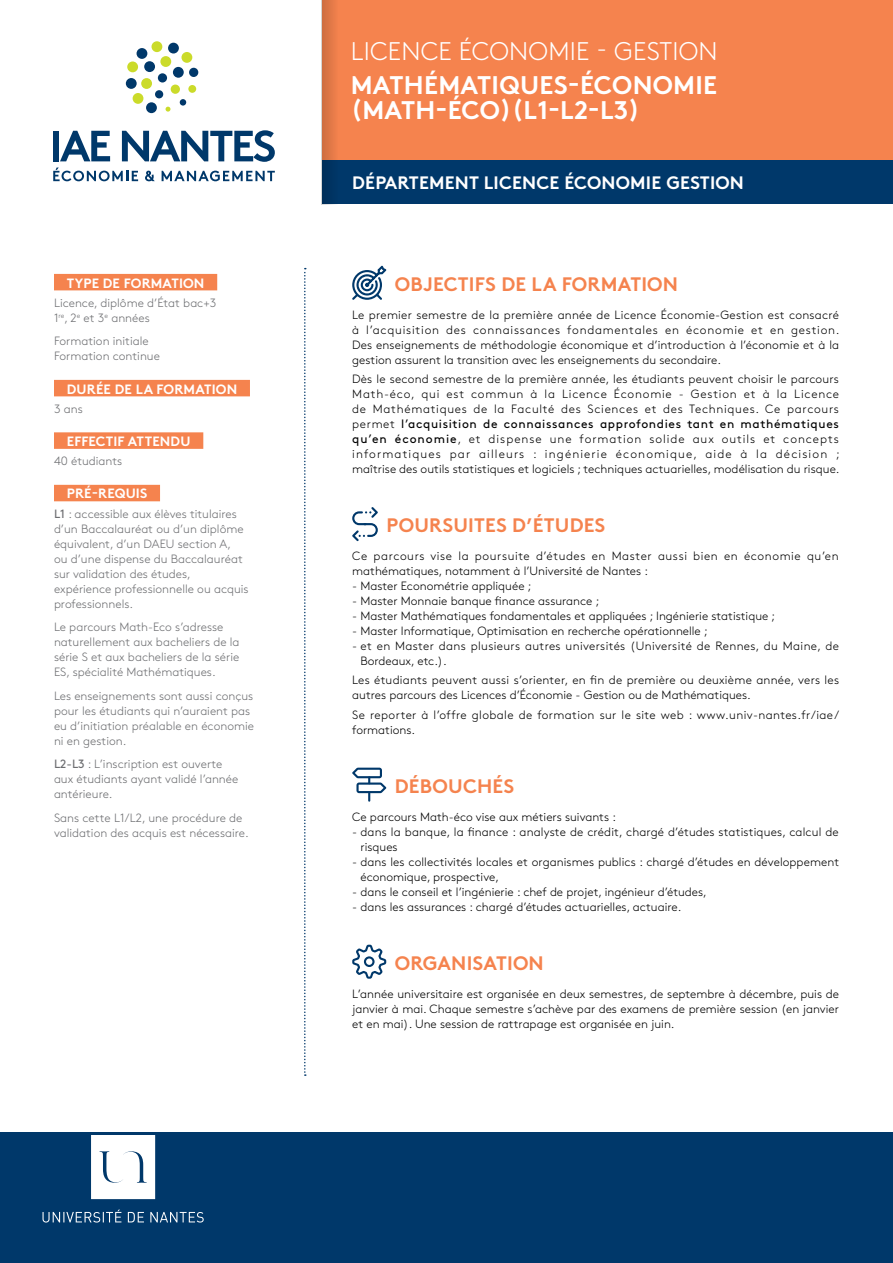
<style>
.page{position:relative;width:893px;height:1263px;background:#fff}
.page>*{position:absolute;margin:0;border:0;box-sizing:border-box;transform-origin:0 0}
.t1{font:700 25.5px/25.5px "Brown Std";letter-spacing:.01em;color:#fff}
.t2{font:300 25.5px "Brown Std";letter-spacing:.01em;color:#fff}
.t3{font:700 19.5px "Brown Std";letter-spacing:.01em;color:#f5834e}
.t4{font:700 18px "Brown Std";letter-spacing:.01em;color:#fff}
.t5{font:700 13.5px "Brown Std";letter-spacing:.01em;color:#fff}
.t6{font:300 12px/15px "Brown Std";color:#000;text-align:justify}
.t7{font:300 12px/15px "Brown Std";color:#6d6e71}
.t8{font:300 12px/15px "Brown Std";letter-spacing:.03em;color:#000}
.t9{font:300 12px/15px "Brown Std";letter-spacing:.05em;color:#000}
.s1{font-weight:400}
</style>
<div class="page">
<div style="left:0;top:1132px;width:893px;height:131px;background:#00386a"></div>
<div style="left:322px;top:160px;width:571px;height:44px;background:#00386a"></div>
<div style="left:127px;top:61px;width:11px;height:11px;background:#cbdb2a;border-radius:50%"></div>
<div style="left:137px;top:48px;width:10px;height:11px;background:#00386a;border-radius:50%"></div>
<div style="left:152px;top:41px;width:10px;height:11px;background:#cbdb2a;border-radius:50%"></div>
<div style="left:168px;top:43px;width:11px;height:11px;background:#00386a;border-radius:50%"></div>
<div style="left:181px;top:52px;width:11px;height:11px;background:#cbdb2a;border-radius:50%"></div>
<div style="left:189px;top:68px;width:9px;height:9px;background:#00386a;border-radius:50%"></div>
<div style="left:188px;top:85px;width:8px;height:8px;background:#cbdb2a;border-radius:50%"></div>
<div style="left:180px;top:99px;width:6px;height:7px;background:#00386a;border-radius:50%"></div>
<svg style="left:166px;top:107px;width:4px;height:5px"></svg>
<div style="left:146px;top:102px;width:11px;height:11px;background:#00386a;border-radius:50%"></div>
<div style="left:133px;top:93px;width:10px;height:11px;background:#cbdb2a;border-radius:50%"></div>
<div style="left:126px;top:78px;width:11px;height:11px;background:#00386a;border-radius:50%"></div>
<div style="left:160px;top:56px;width:11px;height:11px;background:#cbdb2a;border-radius:50%"></div>
<div style="left:173px;top:67px;width:11px;height:11px;background:#00386a;border-radius:50%"></div>
<div style="left:171px;top:85px;width:9px;height:9px;background:#cbdb2a;border-radius:50%"></div>
<div style="left:155px;top:90px;width:8px;height:8px;background:#00386a;border-radius:50%"></div>
<div style="left:141px;top:78px;width:11px;height:11px;background:#cbdb2a;border-radius:50%"></div>
<div style="left:144px;top:61px;width:11px;height:11px;background:#00386a;border-radius:50%"></div>
<div style="left:158px;top:73px;width:9px;height:10px;background:#00386a;border-radius:50%"></div>
<svg style="left:53px;top:130px;width:222px;height:51px"></svg>
<svg style="left:43px;top:1135px;width:161px;height:87px"></svg>
<svg style="left:304px;top:268px;width:2px;height:808px"></svg>
<div style="left:322px;top:0;width:571px;height:160px;background:#f5834e"></div>
<svg style="left:322px;top:0;width:13px;height:204px"></svg>
<svg style="left:352px;top:266px;width:34px;height:34px"></svg>
<svg style="left:352px;top:507px;width:26px;height:34px"></svg>
<svg style="left:352px;top:768px;width:34px;height:34px"></svg>
<svg style="left:352px;top:945px;width:34px;height:34px"></svg>
<div style="left:54px;top:274px;width:163px;height:16px;background:#f5834e"></div>
<div style="left:54px;top:380px;width:196px;height:16px;background:#f5834e"></div>
<div style="left:54px;top:432px;width:149px;height:17px;background:#f5834e"></div>
<div style="left:54px;top:485px;width:106px;height:16px;background:#f5834e"></div>
<p class="t5" style="left:67px;top:275px;width:139px">TYPE DE FORMATION</p>
<p class="t7" style="left:54px;top:295px;width:164px">Licence, diplôme d’État bac+3<br>1<sup>re</sup>, 2<sup>e</sup> et 3<sup>e</sup> années</p>
<p class="t7" style="left:54px;top:334px;width:107px">Formation initiale<br>Formation continue</p>
<p class="t5" style="left:67px;top:380px;width:172px">DURÉE DE LA FORMATION</p>
<p class="t7" style="left:54px;top:401px;width:30px">3 ans</p>
<p class="t5" style="left:67px;top:433px;width:125px">EFFECTIF ATTENDU</p>
<p class="t7" style="left:54px;top:454px;width:70px">40 étudiants</p>
<p class="t5" style="left:67px;top:485px;width:82px">PRÉ-REQUIS</p>
<p class="t7" style="left:54px;top:506px;width:196px"><span class="s1">L1</span> : accessible aux élèves titulaires d’un Baccalauréat ou d’un diplôme équivalent, d’un DAEU section A,<br>ou d’une dispense du Baccalauréat sur validation des études, expérience professionnelle ou acquis professionnels.</p>
<p class="t7" style="left:54px;top:620px;width:187px">Le parcours Math-Eco s’adresse naturellement aux bacheliers de la série S et aux bacheliers de la série ES, spécialité Mathématiques.</p>
<p class="t7" style="left:54px;top:688px;width:202px">Les enseignements sont aussi conçus pour les étudiants qui n’auraient pas eu d’initiation préalable en économie ni en gestion.</p>
<p class="t7" style="left:54px;top:757px;width:186px"><span class="s1">L2-L3</span> : L’inscription est ouverte aux étudiants ayant validé l’année antérieure.</p>
<p class="t7" style="left:54px;top:810px;width:196px">Sans cette L1/L2, une procédure de validation des acquis est nécessaire.</p>
<h1 class="t2" style="left:351px;top:37px;width:368px">LICENCE ÉCONOMIE - GESTION</h1>
<h1 class="t1" style="left:351px;top:72px;width:368px">MATHÉMATIQUES-ÉCONOMIE (MATH-ÉCO)(L1-L2-L3)</h1>
<h3 class="t4" style="left:352px;top:172px;width:393px">DÉPARTEMENT LICENCE ÉCONOMIE GESTION</h3>
<h2 class="t3" style="left:395px;top:272px;width:285px">OBJECTIFS DE LA FORMATION</h2>
<p class="t6" style="left:352px;top:307px;width:489px">Le premier semestre de la première année de Licence Économie-Gestion est consacré à l’acquisition des connaissances fondamentales en économie et en gestion.<br>Des enseignements de méthodologie économique et d’introduction à l’économie et à la gestion assurent la transition avec les enseignements du secondaire.</p>
<p class="t6" style="left:352px;top:372px;width:489px">Dès le second semestre de la première année, les étudiants peuvent choisir le parcours Math-éco, qui est commun à la Licence Économie - Gestion et à la Licence de Mathématiques de la Faculté des Sciences et des Techniques. Ce parcours permet <span class="s1">l’acquisition de connaissances approfondies tant en mathématiques qu’en économie</span>, et dispense une formation solide aux outils et concepts informatiques par ailleurs : ingénierie économique, aide à la décision ; maîtrise des outils statistiques et logiciels ; techniques actuarielles, modélisation du risque.</p>
<h2 class="t3" style="left:386px;top:514px;width:220px">POURSUITES D’ÉTUDES</h2>
<p class="t9" style="left:352px;top:549px;width:488px">Ce parcours vise la poursuite d’études en Master aussi bien en économie qu’en mathématiques, notamment à l’Université de Nantes :</p>
<p class="t6" style="left:352px;top:579px;width:181px">- Master Econométrie appliquée ;</p>
<p class="t6" style="left:352px;top:594px;width:249px">- Master Monnaie banque finance assurance ;</p>
<p class="t6" style="left:352px;top:609px;width:424px">- Master Mathématiques fondamentales et appliquées ; Ingénierie statistique ;</p>
<p class="t6" style="left:352px;top:624px;width:357px">- Master Informatique, Optimisation en recherche opérationnelle ;</p>
<p class="t8" style="left:360px;top:639px;width:480px;text-indent:-8px">- et en Master dans plusieurs autres universités (Université de Rennes, du Maine, de<br>Bordeaux, etc.).</p>
<p class="t6" style="left:352px;top:673px;width:488px">Les étudiants peuvent aussi s’orienter, en fin de première ou deuxième année, vers les autres parcours des Licences d’Économie - Gestion ou de Mathématiques.</p>
<p class="t8" style="left:352px;top:707px;width:488px">Se reporter à l’offre globale de formation sur le site web : www.univ-nantes.fr/iae/ formations.</p>
<h2 class="t3" style="left:395px;top:774px;width:121px">DÉBOUCHÉS</h2>
<p class="t6" style="left:352px;top:809px;width:265px">Ce parcours Math-éco vise aux métiers suivants :</p>
<p class="t6" style="left:360px;top:824px;width:480px;text-indent:-8px">- dans la banque, la finance : analyste de crédit, chargé d’études statistiques, calcul de risques</p>
<p class="t6" style="left:360px;top:854px;width:480px;text-indent:-8px">- dans les collectivités locales et organismes publics : chargé d’études en développement économique, prospective,</p>
<p class="t6" style="left:352px;top:884px;width:356px">- dans le conseil et l’ingénierie : chef de projet, ingénieur d’études,</p>
<p class="t6" style="left:352px;top:899px;width:331px">- dans les assurances : chargé d’études actuarielles, actuaire.</p>
<h2 class="t3" style="left:395px;top:951px;width:150px">ORGANISATION</h2>
<p class="t6" style="left:352px;top:986px;width:488px">L’année universitaire est organisée en deux semestres, de septembre à décembre, puis de janvier à mai. Chaque semestre s’achève par des examens de première session (en janvier et en mai). Une session de rattrapage est organisée en juin.</p>
</div>
